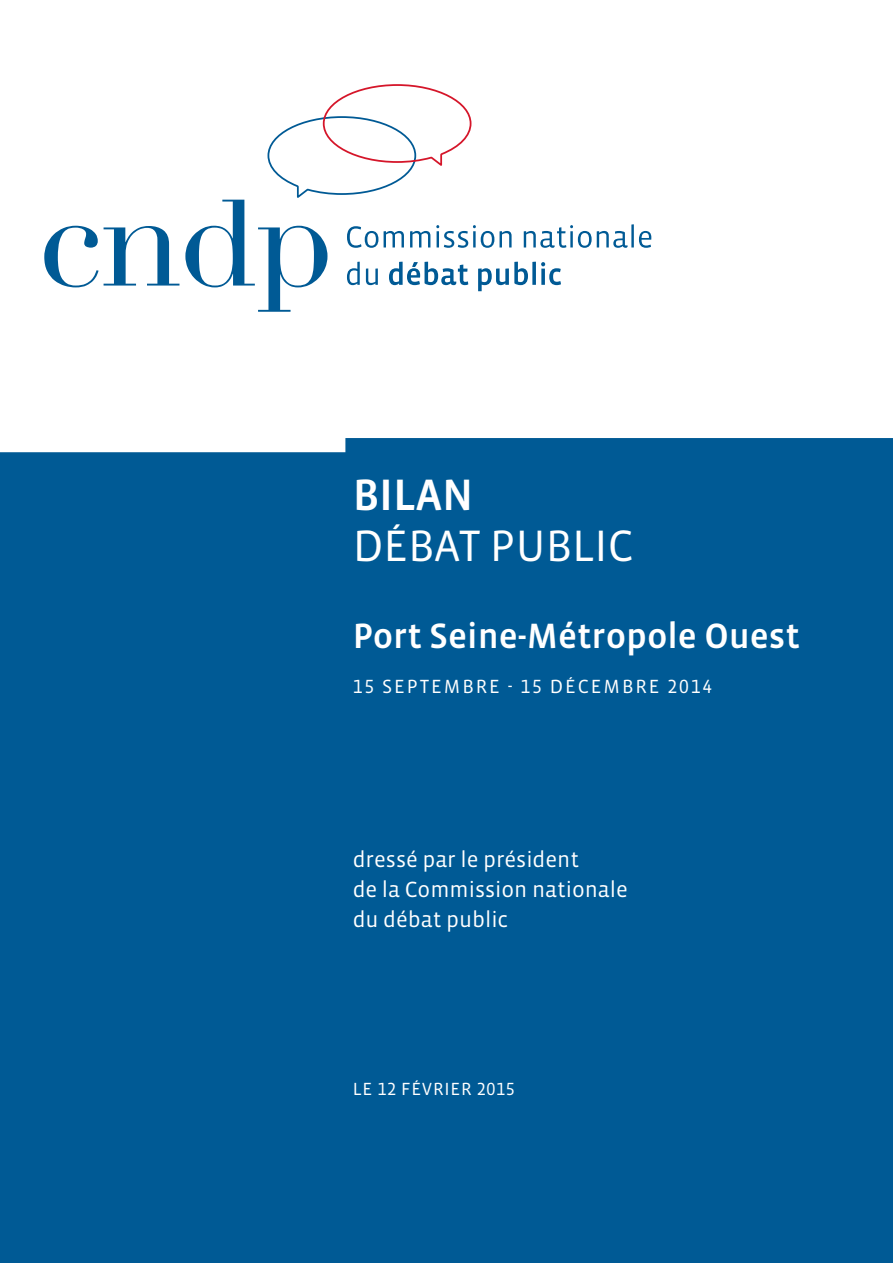
<style>
.page{position:relative;width:893px;height:1263px;background:#fff}
.page>*{position:absolute;margin:0;border:0;box-sizing:border-box;transform-origin:0 0}
.t1{font:45px "Vista Sans OT";color:#fff}
.t2{font:500 45px "Vista Sans OT";color:#fff}
.t3{font:500 36px "Vista Sans OT";color:#fff}
.t4{font:22.5px/30px "Vista Sans OT";color:#fff}
.t5{font:19.5px "Vista Sans OT";letter-spacing:.1em;color:#fff}
.t6{font:18px "Vista Sans OT";letter-spacing:.04em;color:#fff}
</style>
<div class="page">
<div style="left:0;top:438px;width:893px;height:825px;background:#005a95"></div>
<svg style="left:44px;top:226px;width:135px;height:61px"></svg>
<svg style="left:185px;top:84px;width:466px;height:228px"></svg>
<h1 class="t2" style="left:353px;top:471px;width:122px">Bilan</h1>
<h1 class="t1" style="left:353px;top:522px;width:282px">débat public</h1>
<h2 class="t3" style="left:353px;top:617px;width:449px">Port Seine-Métropole Ouest</h2>
<p class="t5" style="left:353px;top:676px;width:361px">15 septembre - 15 décembre 2014</p>
<p class="t4" style="left:353px;top:844px;width:277px">dressé par le président<br>de la Commission nationale du débat public</p>
<p class="t6" style="left:353px;top:1079px;width:164px">Le 12 février 2015</p>
</div>
